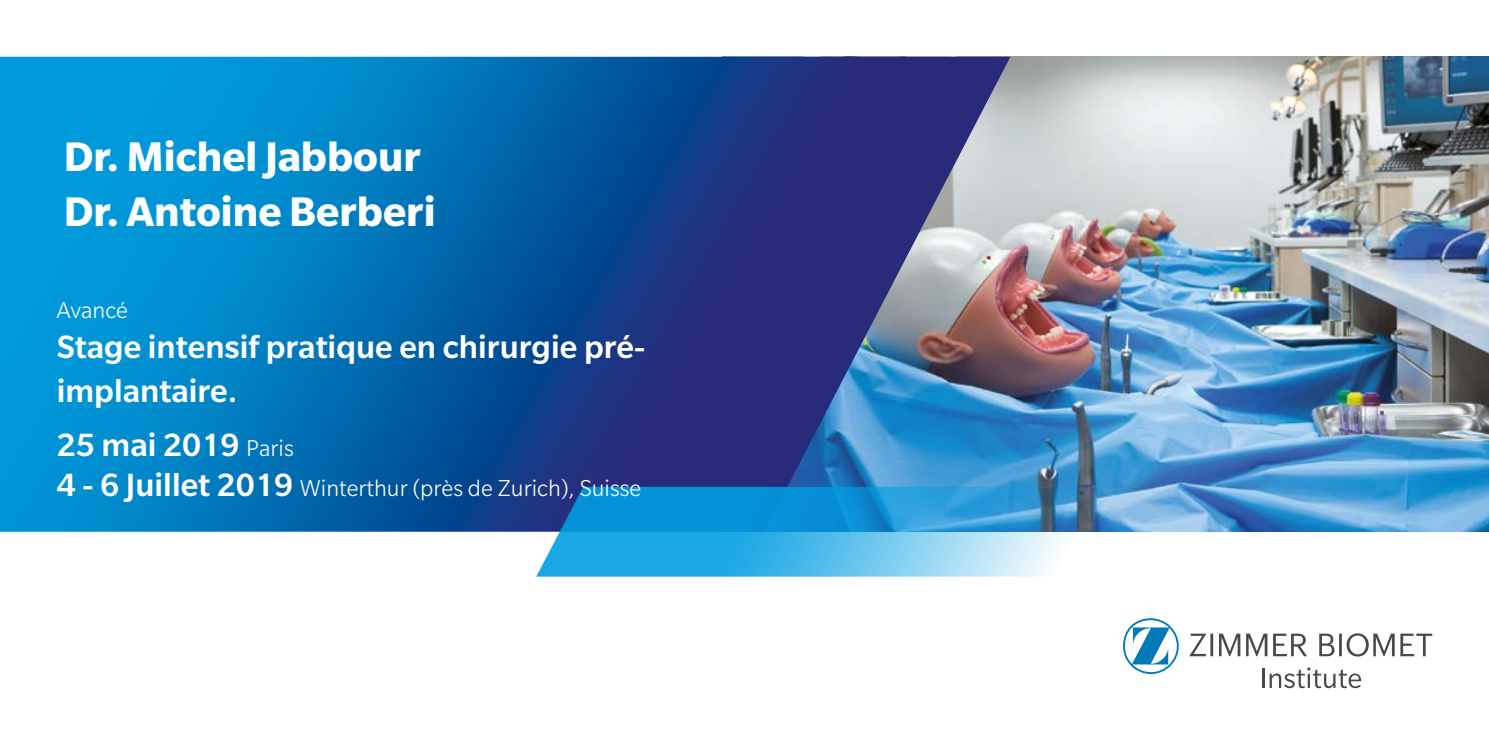
<style>
.page{position:relative;width:1489px;height:745px;background:#fff}
.page>*{position:absolute;margin:0;border:0;box-sizing:border-box;transform-origin:0 0}
.t1{font:700 45px/55px "Slate Pro";color:#fff}
.t2{font:500 35px/44.2px "Slate Pro";color:#fff}
.t3{font:300 25px "Slate Pro";color:#fff}
.s1{font-weight:300;font-size:25px}
.s2{font-weight:500;font-size:35px}
</style>
<div class="page">
<img style="left:1010px;top:57px;width:478px;height:474px">
<svg style="left:0;top:57px;width:1010px;height:474px;background:#1567aa"></svg>
<svg style="left:536px;top:486px;width:766px;height:90px"></svg>
<svg style="left:1189px;top:633px;width:242px;height:23px"></svg>
<svg style="left:1123px;top:618px;width:55px;height:55px"></svg>
<svg style="left:1262px;top:667px;width:98px;height:20px"></svg>
<p class="t1" style="left:64px;top:128px;width:373px">Dr. Michel Jabbour<br>Dr. Antoine Berberi</p>
<p class="t3" style="left:57px;top:296px;width:73px">Avancé</p>
<p class="t2" style="left:57px;top:324px;width:590px">Stage intensif pratique en chirurgie pré&shy;implantaire.</p>
<p class="t2" style="left:57px;top:421px;width:238px">25 mai 2019 <span class="s1">Paris</span></p>
<p class="t3" style="left:57px;top:474px;width:586px"><span class="s2">4 - 6 Juillet 2019</span> Winterthur (près de Zurich), Suisse</p>
</div>
